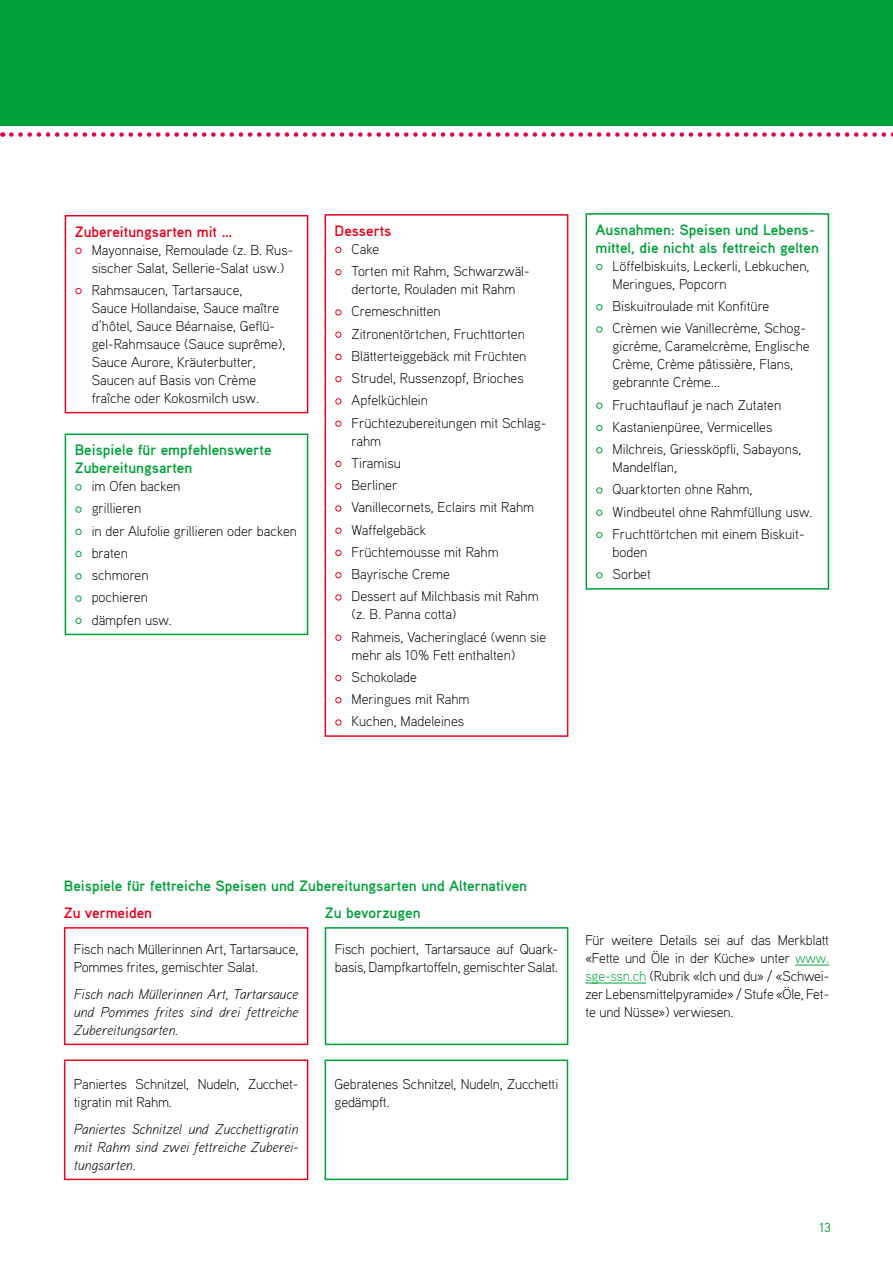
<style>
.page{position:relative;width:893px;height:1263px;background:#fff}
.page>*{position:absolute;margin:0;border:0;box-sizing:border-box;transform-origin:0 0}
.t1{font:700 15px/18px "Aaux Pro OT";color:#00a13a}
.t2{font:700 15px "Aaux Pro OT";color:#e40521}
.t3{font:300 14.25px/22.2px "Aaux Pro OT";color:#000}
.t4{font:italic 300 14.25px/18px "Aaux Pro OT";letter-spacing:-.01em;color:#000;text-align:justify}
.t5{font:13.05px "Aaux Pro OT";color:#00a13a}
.s1{color:#00a13a}
</style>
<div class="page">
<svg style="left:11px;top:132px;width:882px;height:5px"></svg>
<div style="left:0;top:0;width:893px;height:126px;background:#00a13a"></div>
<svg style="left:335px;top:247px;width:6px;height:6px"></svg>
<svg style="left:335px;top:269px;width:6px;height:6px"></svg>
<svg style="left:335px;top:309px;width:6px;height:6px"></svg>
<svg style="left:335px;top:332px;width:6px;height:6px"></svg>
<svg style="left:335px;top:354px;width:6px;height:6px"></svg>
<svg style="left:335px;top:376px;width:6px;height:6px"></svg>
<svg style="left:335px;top:398px;width:6px;height:6px"></svg>
<svg style="left:335px;top:421px;width:6px;height:6px"></svg>
<svg style="left:335px;top:461px;width:6px;height:6px"></svg>
<svg style="left:335px;top:483px;width:6px;height:6px"></svg>
<svg style="left:335px;top:505px;width:6px;height:6px"></svg>
<svg style="left:335px;top:528px;width:6px;height:6px"></svg>
<svg style="left:335px;top:550px;width:6px;height:6px"></svg>
<svg style="left:335px;top:572px;width:6px;height:6px"></svg>
<svg style="left:335px;top:594px;width:6px;height:6px"></svg>
<svg style="left:335px;top:635px;width:6px;height:6px"></svg>
<svg style="left:335px;top:675px;width:6px;height:6px"></svg>
<svg style="left:335px;top:697px;width:6px;height:6px"></svg>
<svg style="left:335px;top:719px;width:6px;height:6px"></svg>
<div style="left:325px;top:214px;width:243px;height:523px;border:2px solid #e40521"></div>
<div style="left:75px;top:248px;width:7px;height:6px;border:1px solid #e40521;border-radius:50%"></div>
<div style="left:75px;top:288px;width:7px;height:6px;border:1px solid #e40521;border-radius:50%"></div>
<div style="left:65px;top:215px;width:243px;height:198px;border:2px solid #e40521"></div>
<div style="left:75px;top:484px;width:7px;height:6px;border:1px solid #00a13a;border-radius:50%"></div>
<div style="left:75px;top:506px;width:7px;height:7px;border:1px solid #00a13a;border-radius:50%"></div>
<div style="left:75px;top:529px;width:7px;height:6px;border:1px solid #00a13a;border-radius:50%"></div>
<div style="left:75px;top:551px;width:7px;height:6px;border:1px solid #00a13a;border-radius:50%"></div>
<div style="left:75px;top:573px;width:7px;height:6px;border:1px solid #00a13a;border-radius:50%"></div>
<div style="left:75px;top:595px;width:7px;height:7px;border:1px solid #00a13a;border-radius:50%"></div>
<div style="left:75px;top:618px;width:7px;height:6px;border:1px solid #00a13a;border-radius:50%"></div>
<div style="left:65px;top:433px;width:243px;height:202px;border:2px solid #00a13a"></div>
<svg style="left:596px;top:264px;width:6px;height:6px"></svg>
<svg style="left:596px;top:304px;width:6px;height:6px"></svg>
<svg style="left:596px;top:326px;width:6px;height:6px"></svg>
<svg style="left:596px;top:403px;width:6px;height:6px"></svg>
<svg style="left:596px;top:425px;width:6px;height:6px"></svg>
<svg style="left:596px;top:447px;width:6px;height:6px"></svg>
<svg style="left:596px;top:487px;width:6px;height:6px"></svg>
<svg style="left:596px;top:510px;width:6px;height:6px"></svg>
<svg style="left:596px;top:532px;width:6px;height:6px"></svg>
<svg style="left:596px;top:572px;width:6px;height:6px"></svg>
<div style="left:585px;top:213px;width:244px;height:377px;border:2px solid #00a13a"></div>
<div style="left:64px;top:927px;width:244px;height:118px;border:2px solid #e40521"></div>
<div style="left:64px;top:1059px;width:244px;height:121px;border:2px solid #e40521"></div>
<div style="left:325px;top:927px;width:243px;height:118px;border:2px solid #00a13a"></div>
<div style="left:325px;top:1059px;width:243px;height:121px;border:2px solid #00a13a"></div>
<hr style="left:795px;top:964px;width:34px;height:1px;background:#00a13a">
<hr style="left:585px;top:982px;width:61px;height:1px;background:#00a13a">
<p class="t2" style="left:75px;top:222px;width:160px">Zubereitungsarten mit …</p>
<p class="t3" style="left:92px;top:240px;width:203px;line-height:18px">Mayonnaise, Remoulade (z. B. Rus&shy;sischer Salat, Sellerie-Salat usw.)</p>
<p class="t3" style="left:92px;top:280px;width:195px;line-height:18px">Rahmsaucen, Tartarsauce,<br>Sauce Hollandaise, Sauce maître d’hôtel, Sauce Béarnaise, Geflü&shy;gel-Rahmsauce (Sauce suprême),<br>Sauce Aurore, Kräuterbutter,<br>Saucen auf Basis von Crème fraîche oder Kokosmilch usw.</p>
<p class="t1" style="left:75px;top:440px;width:198px">Beispiele für empfehlenswerte<br>Zubereitungsarten</p>
<p class="t3" style="left:92px;top:475px;width:207px">im Ofen backen<br>grillieren<br>in der Alufolie grillieren oder backen braten<br>schmoren<br>pochieren<br>dämpfen usw.</p>
<p class="t2" style="left:335px;top:221px;width:58px">Desserts</p>
<p class="t3" style="left:352px;top:237px;width:180px">Cake<br>Torten mit Rahm, Schwarzwäl-</p>
<p class="t3" style="left:352px;top:277px;width:196px">dertorte, Rouladen mit Rahm<br>Cremeschnitten<br>Zitronentörtchen, Fruchttorten<br>Blätterteiggebäck mit Früchten<br>Strudel, Russenzopf, Brioches<br>Apfelküchlein<br>Früchtezubereitungen mit Schlag-</p>
<p class="t3" style="left:352px;top:429px;width:189px">rahm<br>Tiramisu<br>Berliner<br>Vanillecornets, Eclairs mit Rahm<br>Waffelgebäck<br>Früchtemousse mit Rahm<br>Bayrische Creme<br>Dessert auf Milchbasis mit Rahm</p>
<p class="t3" style="left:352px;top:603px;width:196px">(z. B. Panna cotta)<br>Rahmeis, Vacheringlacé (wenn sie</p>
<p class="t3" style="left:352px;top:643px;width:165px">mehr als 10% Fett enthalten)<br>Schokolade<br>Meringues mit Rahm<br>Kuchen, Madeleines</p>
<p class="t1" style="left:595px;top:220px;width:225px">Ausnahmen: Speisen und Lebens&shy;mittel, die nicht als fettreich gelten</p>
<p class="t3" style="left:613px;top:256px;width:198px;line-height:18px">Löffelbiskuits, Leckerli, Lebkuchen,<br>Meringues, Popcorn</p>
<p class="t3" style="left:613px;top:295px;width:195px">Biskuitroulade mit Konfitüre<br>Crèmen wie Vanillecrème, Schog-</p>
<p class="t3" style="left:613px;top:337px;width:199px;line-height:18px">gicrème, Caramelcrème, Englische<br>Crème, Crème pâtissière, Flans, gebrannte Crème...</p>
<p class="t3" style="left:613px;top:393px;width:190px">Fruchtauflauf je nach Zutaten<br>Kastanienpüree, Vermicelles<br>Milchreis, Griessköpfli, Sabayons,</p>
<p class="t3" style="left:613px;top:456px;width:202px">Mandelflan,<br>Quarktorten ohne Rahm,<br>Windbeutel ohne Rahmfüllung usw.<br>Fruchttörtchen mit einem Biskuit-</p>
<p class="t3" style="left:613px;top:540px;width:40px">boden<br>Sorbet</p>
<p class="t1" style="left:64px;top:876px;width:465px">Beispiele für fettreiche Speisen und Zubereitungsarten und Alternativen</p>
<p class="t2" style="left:64px;top:903px;width:90px">Zu vermeiden</p>
<p class="t1" style="left:325px;top:903px;width:97px">Zu bevorzugen</p>
<p class="t3" style="left:74px;top:940px;width:226px;line-height:18px">Fisch nach Müllerinnen Art, Tartarsauce,<br>Pommes frites, gemischter Salat.</p>
<p class="t4" style="left:74px;top:985px;width:226px">Fisch nach Müllerinnen Art, Tartarsauce und Pommes frites sind drei fettreiche Zubereitungsarten.</p>
<p class="t3" style="left:74px;top:1075px;width:226px;line-height:18px">Paniertes Schnitzel, Nudeln, Zucchet&shy;tigratin mit Rahm.</p>
<p class="t4" style="left:74px;top:1120px;width:226px">Paniertes Schnitzel und Zucchettigratin mit Rahm sind zwei fettreiche Zuberei&shy;tungsarten.</p>
<p class="t3" style="left:335px;top:940px;width:225px;line-height:18px">Fisch pochiert, Tartarsauce auf Quark&shy;basis, Dampfkartoffeln, gemischter Salat.</p>
<p class="t3" style="left:335px;top:1075px;width:225px;line-height:18px">Gebratenes Schnitzel, Nudeln, Zucchetti gedämpft.</p>
<p class="t3" style="left:585px;top:931px;width:245px;line-height:18px;text-align:justify">Für weitere Details sei auf das Merkblatt «Fette und Öle in der Küche» unter <span class="s1">www. sge-ssn.ch</span> (Rubrik «Ich und du» / «Schwei&shy;zer Lebensmittelpyramide» / Stufe «Öle, Fet&shy;te und Nüsse») verwiesen.</p>
<p class="t5" style="left:819px;top:1219px;width:13px">13</p>
</div>
